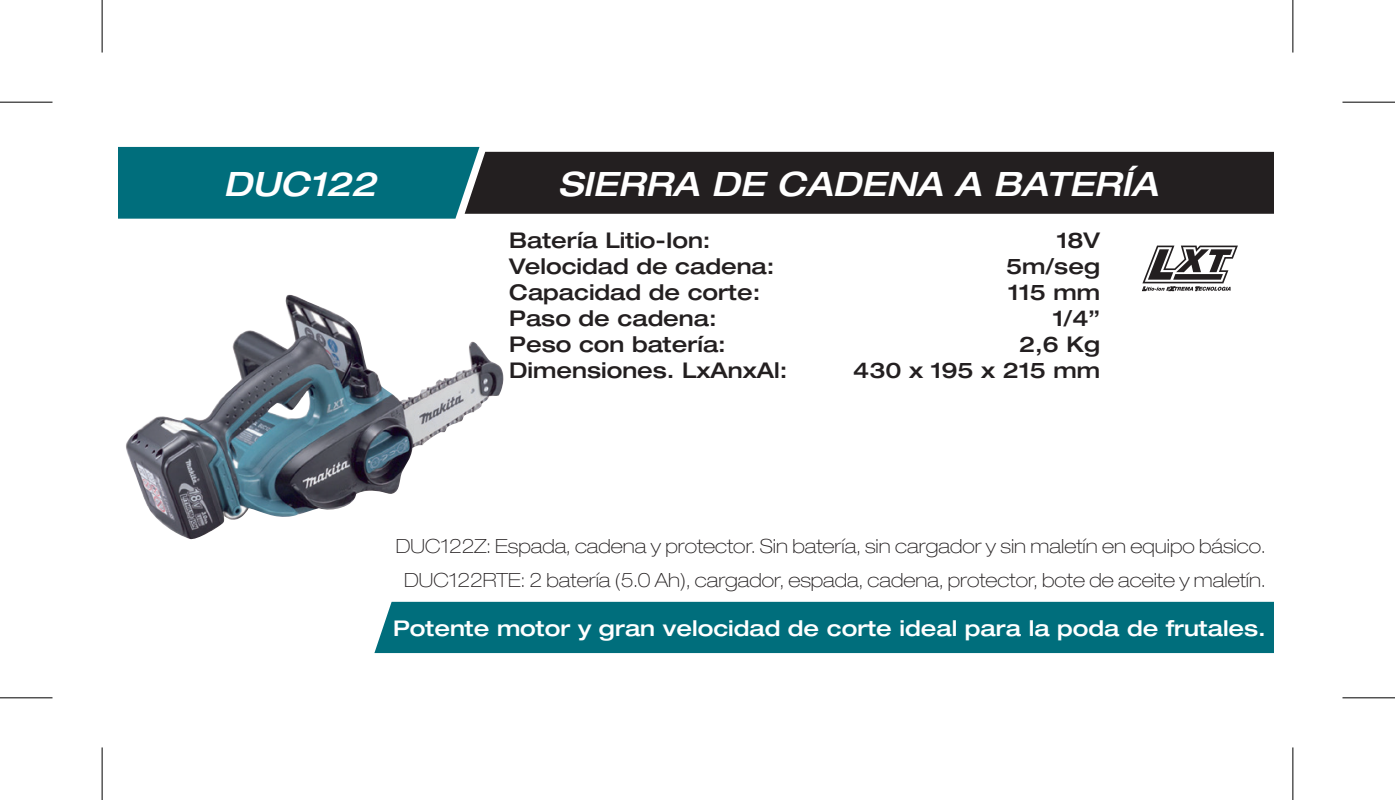
<style>
.page{position:relative;width:1395px;height:800px;background:#fff}
.page>*{position:absolute;margin:0;border:0;box-sizing:border-box;transform-origin:0 0}
.t1{font:italic 500 expanded 33.6px "Helvetica Neue";color:#fff}
.t2{font:500 expanded 21.7px "Helvetica Neue";color:#231f20}
.t3{font:500 expanded 21.7px "Helvetica Neue";color:#fff}
.t4{font:100 expanded 19.6px "Helvetica Neue";color:#231f20}
</style>
<div class="page">
<img style="left:126px;top:295px;width:378px;height:245px">
<div style="left:374px;top:601px;width:900px;height:52px;background:#006e7c"></div>
<div style="left:118px;top:147px;width:361px;height:72px;background:#006e7c"></div>
<div style="left:465px;top:152px;width:809px;height:62px;background:#231f20"></div>
<svg style="left:1142px;top:245px;width:96px;height:46px"></svg>
<svg style="left:0;top:101px;width:52px;height:1px"></svg>
<svg style="left:1342px;top:101px;width:53px;height:1px"></svg>
<svg style="left:0;top:698px;width:52px;height:1px"></svg>
<svg style="left:1342px;top:698px;width:53px;height:1px"></svg>
<svg style="left:101px;top:0;width:1px;height:53px"></svg>
<svg style="left:101px;top:747px;width:1px;height:52px"></svg>
<svg style="left:1293px;top:0;width:1px;height:53px"></svg>
<svg style="left:1293px;top:747px;width:1px;height:52px"></svg>
<hr style="left:0;top:102px;width:52px;height:1px;background:#000">
<hr style="left:1342px;top:102px;width:53px;height:1px;background:#000">
<hr style="left:0;top:697px;width:52px;height:1px;background:#000">
<hr style="left:1342px;top:697px;width:53px;height:1px;background:#000">
<hr style="left:102px;top:0;width:1px;height:53px;background:#000">
<hr style="left:102px;top:747px;width:1px;height:52px;background:#000">
<hr style="left:1292px;top:0;width:1px;height:53px;background:#000">
<hr style="left:1292px;top:747px;width:1px;height:52px;background:#000">
<p class="t1" style="left:224px;top:163px;width:154px">DUC122</p>
<p class="t1" style="left:558px;top:163px;width:601px">SIERRA DE CADENA A BATERÍA</p>
<p class="t2" style="left:509px;top:226px;width:203px">Batería Litio-Ion:</p>
<p class="t2" style="left:1057px;top:226px;width:45px">18V</p>
<p class="t2" style="left:509px;top:252px;width:267px">Velocidad de cadena:</p>
<p class="t2" style="left:1006px;top:252px;width:95px">5m/seg</p>
<p class="t2" style="left:509px;top:278px;width:253px">Capacidad de corte:</p>
<p class="t2" style="left:1008px;top:278px;width:93px">115 mm</p>
<p class="t2" style="left:509px;top:304px;width:209px">Paso de cadena:</p>
<p class="t2" style="left:1053px;top:304px;width:49px">1/4”</p>
<p class="t2" style="left:509px;top:330px;width:218px">Peso con batería:</p>
<p class="t2" style="left:1019px;top:330px;width:83px">2,6 Kg</p>
<p class="t2" style="left:509px;top:356px;width:280px">Dimensiones. LxAnxAl:</p>
<p class="t2" style="left:853px;top:356px;width:248px">430 x 195 x 215 mm</p>
<p class="t4" style="left:396px;top:534px;width:871px">DUC122Z: Espada, cadena y protector. Sin batería, sin cargador y sin maletín en equipo básico.</p>
<p class="t4" style="left:404px;top:568px;width:863px">DUC122RTE: 2 batería (5.0 Ah), cargador, espada, cadena, protector, bote de aceite y maletín.</p>
<p class="t3" style="left:393px;top:614px;width:874px">Potente motor y gran velocidad de corte ideal para la poda de frutales.</p>
</div>
